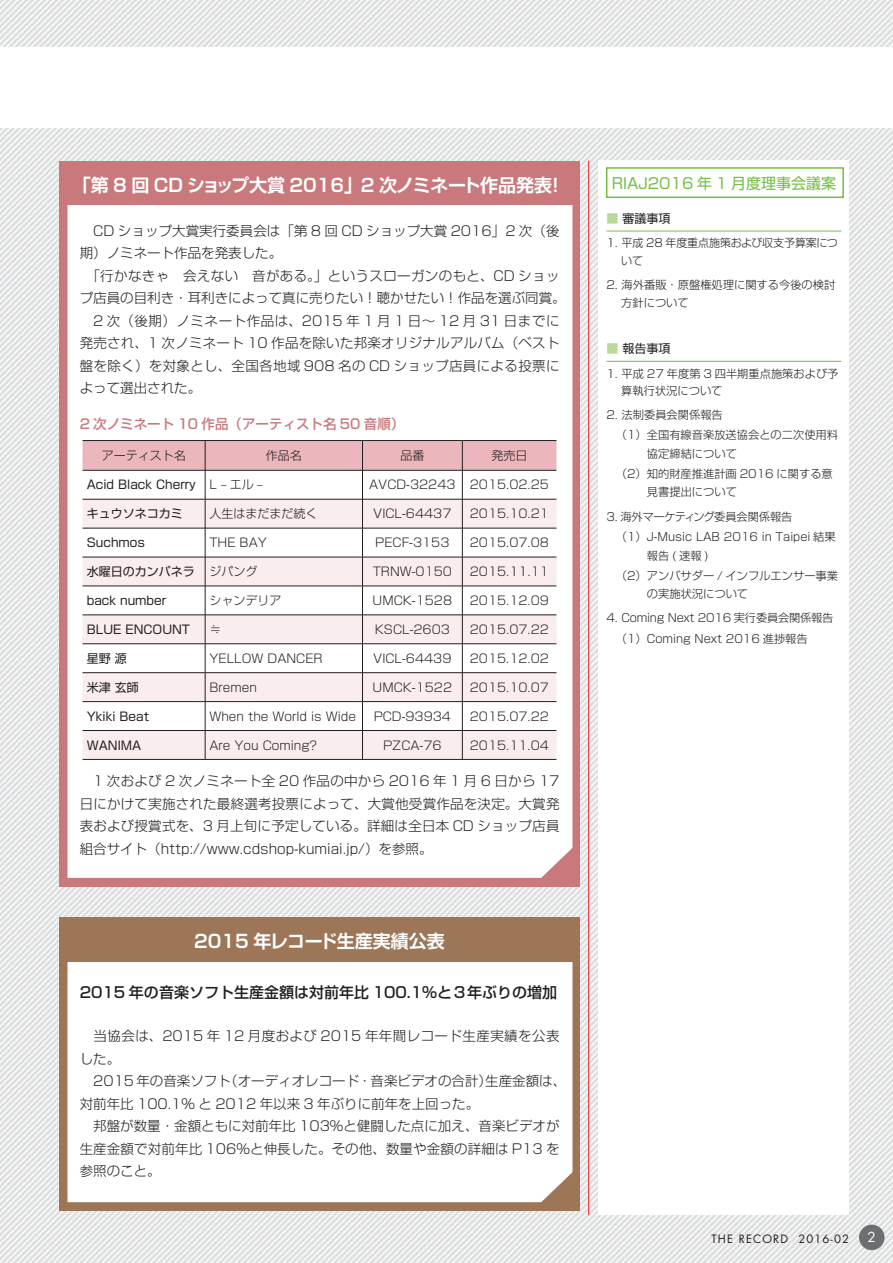
<style>
.page{position:relative;width:893px;height:1263px;background:#fff}
.page>*{position:absolute;margin:0;border:0;box-sizing:border-box;transform-origin:0 0}
.t1{font:18px "Shin Go Pr 6 De Bold 90 pv RKSJ H";color:#fff}
.t2{font:15px "Shin Go Pr 6 Medium 90 pv RKSJ H";color:#231f20}
.t3{font:15px "Shin Go Pr 6 Regular 90 pv RKSJ H";color:#72bf44}
.t4{font:13.5px/22.5px "Shin Go Pr 6 Light 90 pv RKSJ H";color:#231f20;text-align:justify}
.t5{font:13.5px "Shin Go Pr 6 Light 90 pv RKSJ H";letter-spacing:.025em;color:#231f20}
.t6{font:13.5px "Shin Go Pr 6 Light 90 pv RKSJ H";letter-spacing:.04em;color:#231f20}
.t7{font:13.5px "Shin Go Pr 6 Light 90 pv RKSJ H";letter-spacing:.02em;color:#231f20}
.t8{font:13.5px "Shin Go Pr 6 Medium 90 pv RKSJ H";color:#c9797c}
.t9{font:13.5px "Futura";color:#fff}
.t10{font:12px "Shin Go Pr 6 Light 90 pv RKSJ H";color:#231f20}
.t11{font:12px "Shin Go Pr 6 Regular 90 pv RKSJ H";color:#231f20}
.t12{font:11.25px/20.4px "Shin Go Pr 6 Light 90 pv RKSJ H";color:#231f20}
.t13{font:11.25px/21px "Shin Go Pr 6 Light 90 pv RKSJ H";letter-spacing:-.02em;color:#231f20}
.t14{font:11.25px "Futura";letter-spacing:.1em;color:#231f20}
.s1{font-family:"Shin Go Pr 6 Light 90 pv RKSJ H"}
.s2{color:#b7da9b}
</style>
<div class="page">
<img style="left:0;top:0;width:893px;height:1263px">
<div style="left:0;top:47px;width:893px;height:81px;background:#fff"></div>
<div style="left:598px;top:161px;width:251px;height:1054px;background:#fff"></div>
<hr style="left:588px;top:161px;width:1px;height:1054px;background:#ed1c24">
<div style="left:859px;top:1225px;width:25px;height:25px;background:#6d6e70;border-radius:50%"></div>
<hr style="left:606px;top:231px;width:235px;height:1px;background:#72bf44">
<hr style="left:606px;top:361px;width:235px;height:1px;background:#72bf44">
<div style="left:606px;top:167px;width:238px;height:31px;border:2px solid #72bf44"></div>
<div style="left:59px;top:161px;width:521px;height:726px;background:#c9797c"></div>
<div style="left:67px;top:205px;width:505px;height:673px;background:#fff"></div>
<div style="left:59px;top:917px;width:521px;height:294px;background:#9d7557"></div>
<div style="left:67px;top:962px;width:505px;height:240px;background:#fff"></div>
<hr style="left:83px;top:440px;width:279px;height:1px;background:#231f20">
<hr style="left:362px;top:440px;width:100px;height:1px;background:#231f20">
<hr style="left:462px;top:440px;width:94px;height:1px;background:#231f20">
<svg style="left:83px;top:441px;width:473px;height:318px;background:#f6ecec"></svg>
<hr style="left:83px;top:759px;width:473px;height:1px;background:#231f20">
<hr style="left:83px;top:470px;width:473px;height:1px;background:#231f20">
<hr style="left:83px;top:499px;width:473px;height:1px;background:#231f20">
<hr style="left:83px;top:528px;width:473px;height:1px;background:#231f20">
<hr style="left:83px;top:557px;width:473px;height:1px;background:#231f20">
<hr style="left:83px;top:586px;width:473px;height:1px;background:#231f20">
<hr style="left:83px;top:615px;width:473px;height:1px;background:#231f20">
<hr style="left:83px;top:644px;width:473px;height:1px;background:#231f20">
<hr style="left:83px;top:672px;width:473px;height:1px;background:#231f20">
<hr style="left:83px;top:701px;width:473px;height:1px;background:#231f20">
<hr style="left:83px;top:730px;width:473px;height:1px;background:#231f20">
<h1 class="t1" style="left:73px;top:178px;width:493px">「第 8 回 CD ショップ大賞 2016」2 次ノミネート作品発表！</h1>
<p class="t4" style="left:80px;top:221px;width:481px">　CD ショップ大賞実行委員会は「第 8 回 CD ショップ大賞 2016」2 次（後</p>
<p class="t4" style="left:80px;top:244px;width:204px">期）ノミネート作品を発表した。</p>
<p class="t5" style="left:86px;top:270px;width:475px">「行かなきゃ　会えない　音がある。」というスローガンのもと、CD ショッ</p>
<p class="t4" style="left:80px;top:289px;width:487px">プ店員の目利き・耳利きによって真に売りたい！聴かせたい！作品を選ぶ同賞。</p>
<p class="t6" style="left:80px;top:315px;width:481px">　2 次（後期）ノミネート作品は、2015 年 1 月 1 日～ 12 月 31 日までに</p>
<p class="t7" style="left:80px;top:338px;width:481px">発売され、1 次ノミネート 10 作品を除いた邦楽オリジナルアルバム（ベスト</p>
<p class="t5" style="left:80px;top:360px;width:481px">盤を除く）を対象とし、全国各地域 908 名の CD ショップ店員による投票に</p>
<p class="t4" style="left:80px;top:379px;width:123px">よって選出された。</p>
<p class="t8" style="left:80px;top:419px;width:326px">2 次ノミネート 10 作品（アーティスト名 50 音順）</p>
<p class="t10" style="left:102px;top:451px;width:85px">アーティスト名</p>
<p class="t10" style="left:266px;top:451px;width:37px">作品名</p>
<p class="t10" style="left:400px;top:451px;width:25px">品番</p>
<p class="t10" style="left:491px;top:451px;width:37px">発売日</p>
<p class="t11" style="left:87px;top:480px;width:178px">Acid Black Cherry <span class="s1">L ‒ エル ‒</span></p>
<p class="t10" style="left:369px;top:480px;width:181px">AVCD-32243 2015.02.25</p>
<p class="t11" style="left:87px;top:509px;width:97px">キュウソネコカミ</p>
<p class="t10" style="left:209px;top:509px;width:109px">人生はまだまだ続く</p>
<p class="t10" style="left:373px;top:509px;width:80px">VICL-64437</p>
<p class="t10" style="left:470px;top:509px;width:81px">2015.10.21</p>
<p class="t11" style="left:87px;top:538px;width:60px">Suchmos</p>
<p class="t10" style="left:209px;top:538px;width:59px">THE BAY</p>
<p class="t10" style="left:375px;top:538px;width:76px">PECF-3153</p>
<p class="t10" style="left:470px;top:538px;width:81px">2015.07.08</p>
<p class="t11" style="left:87px;top:567px;width:172px">水曜日のカンパネラ <span class="s1">ジパング</span></p>
<p class="t10" style="left:373px;top:567px;width:81px">TRNW-0150</p>
<p class="t10" style="left:470px;top:567px;width:81px">2015.11.11</p>
<p class="t11" style="left:87px;top:596px;width:81px">back number</p>
<p class="t10" style="left:209px;top:596px;width:73px">シャンデリア</p>
<p class="t10" style="left:373px;top:596px;width:81px">UMCK-1528</p>
<p class="t10" style="left:470px;top:596px;width:81px">2015.12.09</p>
<p class="t11" style="left:87px;top:625px;width:105px">BLUE ENCOUNT</p>
<p class="t10" style="left:209px;top:625px;width:13px">≒</p>
<p class="t10" style="left:375px;top:625px;width:77px">KSCL-2603</p>
<p class="t10" style="left:470px;top:625px;width:81px">2015.07.22</p>
<p class="t11" style="left:87px;top:654px;width:41px">星野 源</p>
<p class="t10" style="left:209px;top:654px;width:115px">YELLOW DANCER</p>
<p class="t10" style="left:373px;top:654px;width:80px">VICL-64439</p>
<p class="t10" style="left:470px;top:654px;width:81px">2015.12.02</p>
<p class="t11" style="left:87px;top:683px;width:53px">米津 玄師</p>
<p class="t10" style="left:209px;top:683px;width:49px">Bremen</p>
<p class="t10" style="left:373px;top:683px;width:81px">UMCK-1522</p>
<p class="t10" style="left:470px;top:683px;width:81px">2015.10.07</p>
<p class="t11" style="left:87px;top:712px;width:64px">Ykiki Beat</p>
<p class="t10" style="left:209px;top:712px;width:148px">When the World is Wide</p>
<p class="t10" style="left:374px;top:712px;width:79px">PCD-93934</p>
<p class="t10" style="left:470px;top:712px;width:81px">2015.07.22</p>
<p class="t11" style="left:87px;top:741px;width:56px">WANIMA</p>
<p class="t10" style="left:209px;top:741px;width:109px">Are You Coming?</p>
<p class="t10" style="left:383px;top:741px;width:60px">PZCA-76</p>
<p class="t10" style="left:470px;top:741px;width:81px">2015.11.04</p>
<p class="t4" style="left:80px;top:772px;width:481px">　1 次および 2 次ノミネート全 20 作品の中から 2016 年 1 月 6 日から 17日にかけて実施された最終選考投票によって、大賞他受賞作品を決定。大賞発表および授賞式を、3 月上旬に予定している。詳細は全日本 CD ショップ店員組合サイト（http://www.cdshop-kumiai.jp/）を参照。</p>
<h1 class="t1" style="left:194px;top:935px;width:252px">2015 年レコード生産実績公表</h1>
<p class="t2" style="left:80px;top:986px;width:479px">2015 年の音楽ソフト生産金額は対前年比 100.1％と３年ぶりの増加</p>
<p class="t4" style="left:80px;top:1027px;width:488px;text-align:left">　当協会は、2015 年 12 月度および 2015 年年間レコード生産実績を公表した。<br>　2015 年の音楽ソフト（オーディオレコード･音楽ビデオの合計）生産金額は、対前年比 100.1% と 2012 年以来 3 年ぶりに前年を上回った。<br>　邦盤が数量・金額ともに対前年比 103％と健闘した点に加え、音楽ビデオが生産金額で対前年比 106％と伸長した。その他、数量や金額の詳細は P13 を参照のこと。</p>
<p class="t3" style="left:612px;top:177px;width:226px">RIAJ2016 年 1 月度理事会議案</p>
<p class="t11" style="left:606px;top:214px;width:65px"><span class="s2">■</span> 審議事項</p>
<p class="t12" style="left:621px;top:236px;width:218px;line-height:18px;text-indent:-15px">1. 平成 28 年度重点施策および収支予算案について</p>
<p class="t12" style="left:621px;top:278px;width:216px;line-height:18px;text-indent:-15px">2. 海外番販・原盤権処理に関する今後の検討方針について</p>
<p class="t11" style="left:606px;top:344px;width:65px"><span class="s2">■</span> 報告事項</p>
<p class="t12" style="left:621px;top:366px;width:219px;line-height:17.1px;text-indent:-15px">1. 平成 27 年度第 3 四半期重点施策および予算執行状況について</p>
<p class="t12" style="left:616px;top:406px;width:224px;text-indent:-9px">2. 法制委員会関係報告<br>（1）全国有線音楽放送協会との二次使用料</p>
<p class="t12" style="left:616px;top:445px;width:219px;text-indent:31px">協定締結について<br>（2）知的財産推進計画 2016 に関する意</p>
<p class="t12" style="left:647px;top:483px;width:91px">見書提出について</p>
<p class="t12" style="left:616px;top:508px;width:221px;text-indent:-9px">3. 海外マーケティング委員会関係報告<br>（1）J-Music LAB 2016 in Taipei 結果</p>
<p class="t12" style="left:616px;top:547px;width:224px;text-indent:31px">報告(速報)<br>（2）アンバサダー / インフルエンサー事業</p>
<p class="t12" style="left:647px;top:585px;width:103px">の実施状況について</p>
<p class="t13" style="left:616px;top:609px;width:219px;text-indent:-9px">4. Coming Next 2016 実行委員会関係報告（1）Coming Next 2016 進捗報告</p>
<p class="t14" style="left:711px;top:1234px;width:139px">THE RECORD 2016-02</p>
<p class="t9" style="left:867px;top:1231px;width:10px">2</p>
</div>
